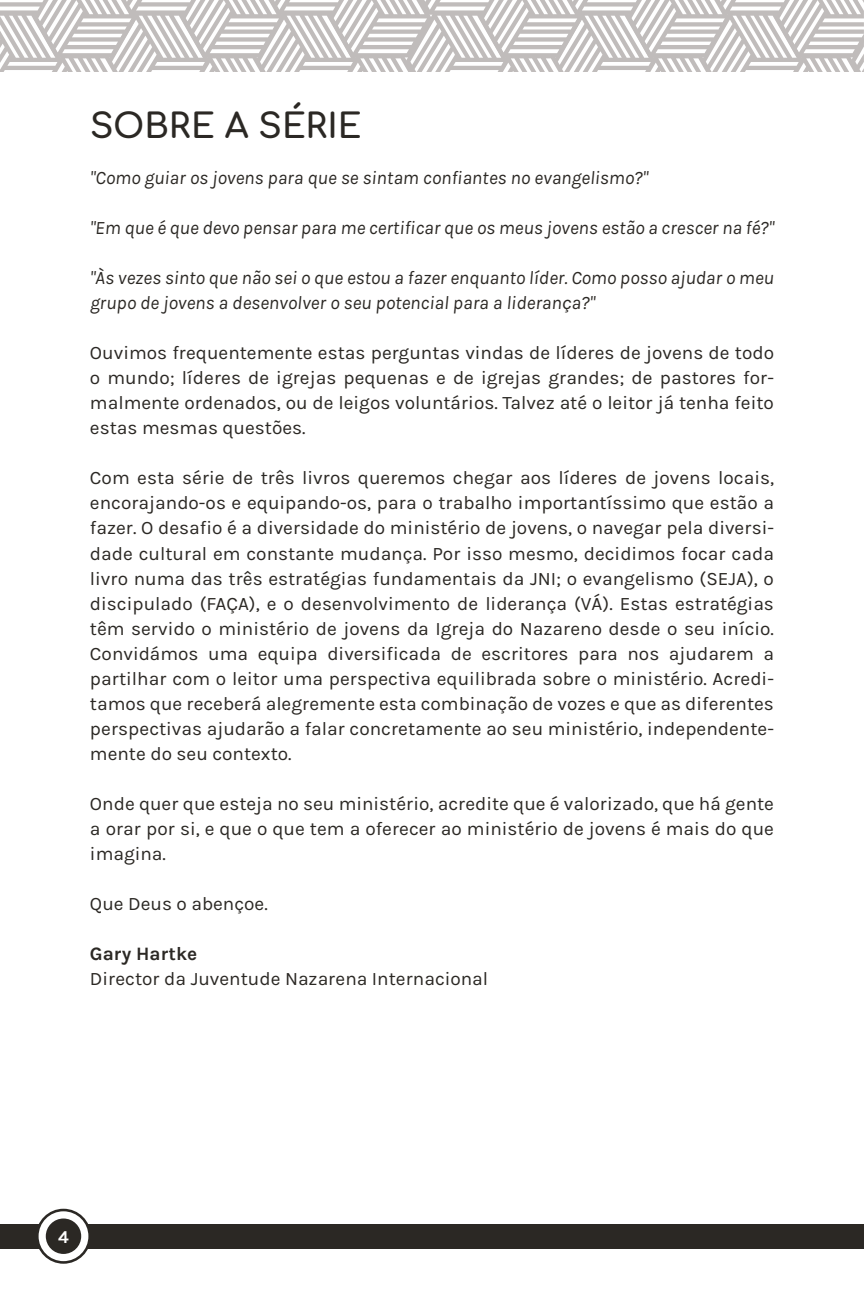
<style>
.page{position:relative;width:864px;height:1296px;background:#fff}
.page>*{position:absolute;margin:0;border:0;box-sizing:border-box;transform-origin:0 0}
.t1{font:700 34px "Comfortaa";color:#2b2824}
.t2{font:19px/25px "Karla";color:#2b2824;text-align:justify}
.t3{font:italic 19px/25px "Karla";color:#2b2824}
.t4{font:700 19px "Karla";color:#2b2824}
.t5{font:700 18px "Karla";color:#fff}
.s1{font-family:"Karmilla";font-style:normal}
.s2{font-family:"Karmilla"}
</style>
<div class="page">
<div style="left:0;top:1224px;width:864px;height:24px;background:#2b2824"></div>
<svg style="left:36px;top:1209px;width:55px;height:55px"></svg>
<div style="left:39px;top:1211px;width:49px;height:50px;background:#fff;border-radius:50%"></div>
<div style="left:46px;top:1219px;width:35px;height:35px;background:#2b2824;border-radius:50%"></div>
<svg style="left:0;top:0;width:864px;height:72px"></svg>
<h1 class="t1" style="left:90px;top:94px;width:273px">SOBRE A SÉRIE</h1>
<p class="t3" style="left:90px;top:166px;width:559px">"Como guiar os jovens para que se sintam confiantes no evangelismo?"</p>
<p class="t3" style="left:90px;top:216px;width:686px">"Em que é que devo pensar para me certificar que os meus jovens estão a crescer na fé?"</p>
<p class="t3" style="left:90px;top:266px;width:685px">"Às vezes sinto que não sei o que estou a fazer enquanto líder. Como posso ajudar o meu grupo de jovens a desenvolver o seu potencial para a lideran<span class="s1">ç</span>a?"</p>
<p class="t2" style="left:90px;top:341px;width:686px">Ouvimos frequentemente estas perguntas vindas de líderes de jovens de todo o mundo; líderes de igrejas pequenas e de igrejas grandes; de pastores for&shy;malmente ordenados, ou de leigos voluntários. Talvez até o leitor já tenha feito estas mesmas questões.</p>
<p class="t2" style="left:90px;top:466px;width:686px">Com esta série de três livros queremos chegar aos líderes de jovens locais, encorajando-os e equipando-os, para o trabalho importantíssimo que estão a fazer. O desafio é a diversidade do ministério de jovens, o navegar pela diversi&shy;dade cultural em constante mudan<span class="s2">ç</span>a. Por isso mesmo, decidimos focar cada livro numa das três estratégias fundamentais da JNI; o evangelismo (SEJA), o discipulado (FA<span class="s2">Ç</span>A), e o desenvolvimento de lideran<span class="s2">ç</span>a (VÁ). Estas estratégias têm servido o ministério de jovens da Igreja do Nazareno desde o seu início.<br>Convidámos uma equipa diversificada de escritores para nos ajudarem a partilhar com o leitor uma perspectiva equilibrada sobre o ministério. Acredi&shy;tamos que receberá alegremente esta combina<span class="s2">ç</span>ão de vozes e que as diferentes perspectivas ajudarão a falar concretamente ao seu ministério, independente&shy;mente do seu contexto.</p>
<p class="t2" style="left:90px;top:791px;width:686px">Onde quer que esteja no seu ministério, acredite que é valorizado, que há gente a orar por si, e que o que tem a oferecer ao ministério de jovens é mais do que imagina.</p>
<p class="t2" style="left:90px;top:891px;width:179px">Que Deus o aben<span class="s2">ç</span>oe.</p>
<p class="t4" style="left:90px;top:942px;width:109px">Gary Hartke</p>
<p class="t2" style="left:90px;top:966px;width:400px">Director da Juventude Nazarena Internacional</p>
<p class="t5" style="left:58px;top:1226px;width:12px">4</p>
</div>
